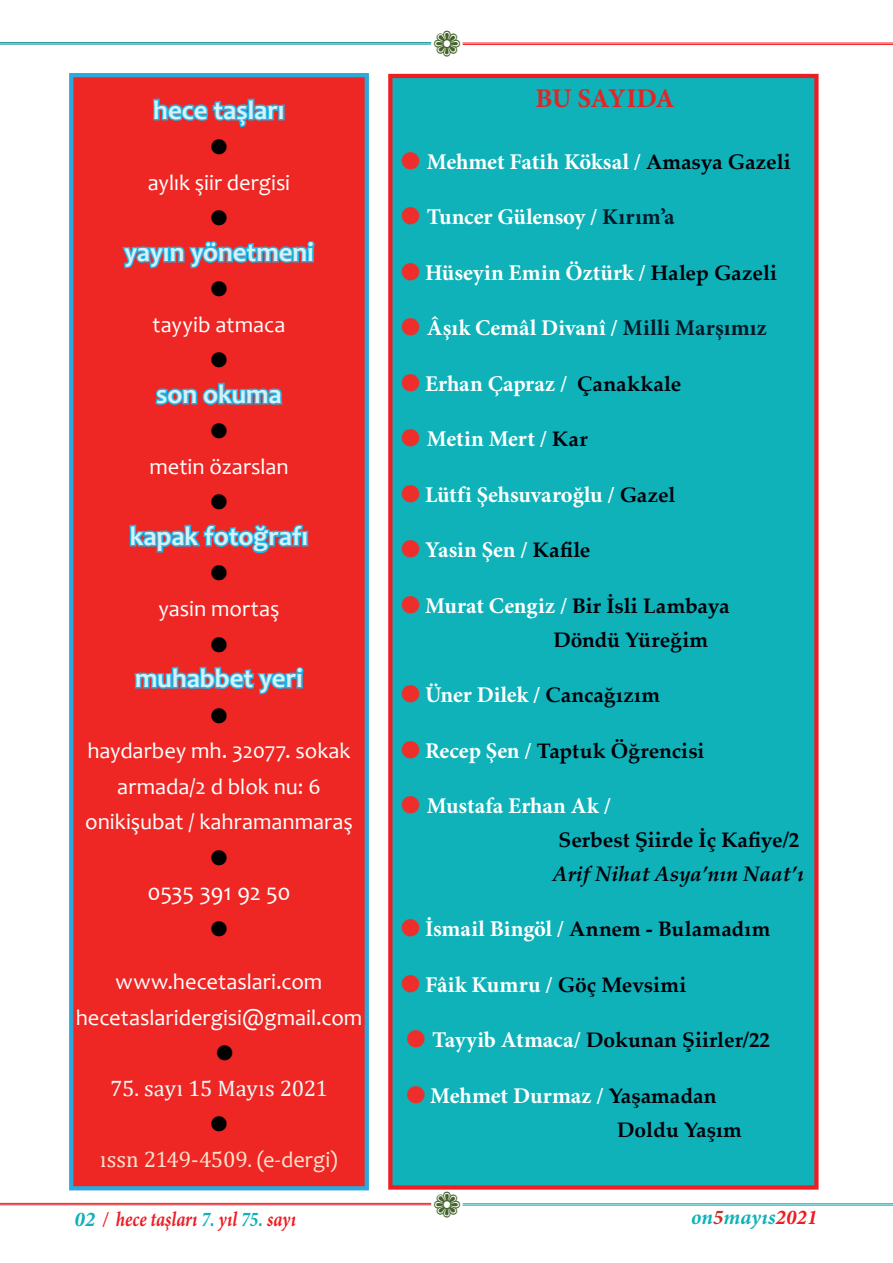
<style>
.page{position:relative;width:893px;height:1263px;background:#fff}
.page>*{position:absolute;margin:0;border:0;box-sizing:border-box;transform-origin:0 0}
.Yazi{font:700 27px "Candara";letter-spacing:-.005em;color:#daf0f3}
.t1{font:700 27px "Minion Pro";letter-spacing:-.025em;color:#e02525}
.Yazi-2{font:24px "Candara";letter-spacing:-.02em;color:#fff}
.t2{font:700 22.5px "Minion Pro";color:#fff}
.Yazi-3{font:22.5px "Candara";color:#fff}
.Yazi-4{font:22.5px "Cambria";letter-spacing:-.005em;color:#fee2cf}
.Yazi-5{font:22.5px "Cambria";letter-spacing:-.01em;color:#f0f9fb}
.t3{font:700 21px "Palatino Linotype";color:#000009}
.t4{font:italic 700 21px "Minion Pro";letter-spacing:.005em;color:#ee1d23;scale:.83 1}
.t5{font:italic 700 21px "Palatino Linotype";color:#000009}
.Yazi-6{font:21px "Zapf Dingbats";color:#000}
.t6{font:italic 700 21px "Minion Pro";letter-spacing:.005em;color:#0eb2b8}
.s1{font-family:"Candara"}
.s2{color:#ee2e2b}
.s3{font-family:"Palatino Linotype";font-size:21px;color:#000009}
.s4{color:#001a2a}
.s5{font-family:"Minion Pro";font-size:22.5px;color:#fff}
.s6{color:#0eb2b8}
.s7{color:#c9312b}
.s8{color:#ee1d23}
</style>
<div class="page">
<hr style="left:0;top:42px;width:431px;height:1px;background:#078a90">
<hr style="left:0;top:44px;width:431px;height:1px;background:#078a90">
<hr style="left:463px;top:43px;width:430px;height:1px;background:#ee1d23">
<hr style="left:463px;top:44px;width:430px;height:1px;background:#ee1d23">
<hr style="left:0;top:1203px;width:431px;height:1px;background:#ee1d23">
<hr style="left:0;top:1204px;width:431px;height:1px;background:#ee1d23">
<hr style="left:463px;top:1203px;width:430px;height:1px;background:#0eb2b8">
<hr style="left:463px;top:1205px;width:430px;height:1px;background:#0eb2b8">
<div style="left:388px;top:74px;width:431px;height:1115px;background:#0eb2b8;border:4px solid #ee1d23"></div>
<div style="left:71px;top:75px;width:296px;height:1113px;background:#ee2724"></div>
<svg style="left:152px;top:98px;width:133px;height:30px"></svg>
<svg style="left:122px;top:241px;width:193px;height:28px"></svg>
<svg style="left:155px;top:382px;width:128px;height:23px"></svg>
<svg style="left:129px;top:524px;width:180px;height:30px"></svg>
<svg style="left:134px;top:666px;width:170px;height:29px"></svg>
<div style="left:69px;top:73px;width:300px;height:1117px;border:4px solid #2ba8dc"></div>
<p class="Yazi" style="left:153px;top:93px;width:133px">hece taşları</p>
<p class="Yazi-6" style="left:211px;top:137px;width:18px">●</p>
<p class="Yazi-3" style="left:148px;top:168px;width:144px">aylık şiir dergisi</p>
<p class="Yazi-6" style="left:211px;top:208px;width:18px">●</p>
<p class="Yazi" style="left:124px;top:235px;width:192px">yayın yönetmeni</p>
<p class="Yazi-6" style="left:211px;top:279px;width:18px">●</p>
<p class="Yazi-3" style="left:153px;top:310px;width:134px">tayyib atmaca</p>
<p class="Yazi-6" style="left:211px;top:350px;width:18px">●</p>
<p class="Yazi" style="left:156px;top:377px;width:127px">son okuma</p>
<p class="Yazi-6" style="left:211px;top:421px;width:18px">●</p>
<p class="Yazi-3" style="left:149px;top:452px;width:141px">metin özarslan</p>
<p class="Yazi-6" style="left:211px;top:492px;width:18px">●</p>
<p class="Yazi" style="left:130px;top:519px;width:180px">kapak fotoğrafı</p>
<p class="Yazi-6" style="left:211px;top:563px;width:18px">●</p>
<p class="Yazi-3" style="left:158px;top:595px;width:123px">yasin mortaş</p>
<p class="Yazi-6" style="left:211px;top:634px;width:18px">●</p>
<p class="Yazi" style="left:135px;top:661px;width:169px">muhabbet yeri</p>
<p class="Yazi-6" style="left:211px;top:705px;width:18px">●</p>
<p class="Yazi-3" style="left:87px;top:737px;width:265px">haydarbey mh. 32077. sokak</p>
<p class="Yazi-3" style="left:117px;top:772px;width:205px">armada/2 d blok nu: 6</p>
<p class="Yazi-3" style="left:85px;top:808px;width:269px">onikişubat / kahramanmaraş</p>
<p class="Yazi-6" style="left:211px;top:847px;width:18px">●</p>
<p class="Yazi-2" style="left:147px;top:877px;width:145px">0535 391 92 50</p>
<p class="Yazi-6" style="left:211px;top:918px;width:18px">●</p>
<p class="Yazi-3" style="left:116px;top:968px;width:208px">www.hecetaslari.com</p>
<p class="Yazi-3" style="left:76px;top:1003px;width:288px">hecetaslaridergisi@gmail.com</p>
<p class="Yazi-6" style="left:216px;top:1043px;width:18px">●</p>
<p class="Yazi-5" style="left:110px;top:1075px;width:219px">75. sayı 15 Mayıs 2021</p>
<p class="Yazi-6" style="left:211px;top:1114px;width:18px">●</p>
<p class="Yazi-4" style="left:100px;top:1146px;width:239px">ıssn 2149-4509. <span class="s1">(e-dergi)</span></p>
<p class="t1" style="left:535px;top:80px;width:140px">BU SAYIDA</p>
<p class="t2" style="left:401px;top:146px;width:391px"><span class="s2">●</span> Mehmet Fatih Köksal / <span class="s3">Amasya Gazeli</span></p>
<p class="t2" style="left:401px;top:201px;width:275px"><span class="s2">●</span> Tuncer Gülensoy / <span class="s4">Kırım’a</span></p>
<p class="t2" style="left:401px;top:257px;width:378px"><span class="s2">●</span> Hüseyin Emin Öztürk / <span class="s3">Halep Gazeli</span></p>
<p class="t2" style="left:401px;top:312px;width:367px"><span class="s2">●</span> Âşık Cemâl Divanî / <span class="s4">Milli Marşımız</span></p>
<p class="t2" style="left:401px;top:368px;width:282px"><span class="s2">●</span> Erhan Çapraz / <span class="s3">Çanakkale</span></p>
<p class="t2" style="left:401px;top:423px;width:188px"><span class="s2">●</span> Metin Mert / <span class="s3">Kar</span></p>
<p class="t2" style="left:401px;top:479px;width:276px"><span class="s2">●</span> Lütfi Şehsuvaroğlu / <span class="s3">Gazel</span></p>
<p class="t2" style="left:401px;top:534px;width:191px"><span class="s2">●</span> Yasin Şen / <span class="s3">Kafile</span></p>
<p class="t3" style="left:401px;top:591px;width:330px"><span class="s2">●</span> <span class="s5">Murat Cengiz /</span> Bir İsli Lambaya</p>
<p class="t3" style="left:553px;top:624px;width:156px">Döndü Yüreğim</p>
<p class="t2" style="left:401px;top:679px;width:260px"><span class="s2">●</span> Üner Dilek / <span class="s3">Cancağızım</span></p>
<p class="t3" style="left:401px;top:735px;width:305px"><span class="s2">●</span> <span class="s5">Recep Şen /</span> Taptuk Öğrencisi</p>
<p class="t2" style="left:401px;top:790px;width:211px"><span class="s2">●</span> Mustafa Erhan Ak /</p>
<p class="t3" style="left:559px;top:825px;width:242px">Serbest Şiirde İç Kafiye/2</p>
<p class="t5" style="left:553px;top:859px;width:253px">Arif Nihat Asya’nın Naat’ı</p>
<p class="t3" style="left:401px;top:914px;width:371px"><span class="s2">●</span> <span class="s5">İsmail Bingöl /</span> Annem - Bulamadım</p>
<p class="t2" style="left:401px;top:969px;width:287px"><span class="s2">●</span> Fâik Kumru / <span class="s3">Göç Mevsimi</span></p>
<p class="t3" style="left:406px;top:1025px;width:365px"><span class="s2">●</span> <span class="s5">Tayyib Atmaca/</span> Dokunan Şiirler/22</p>
<p class="t2" style="left:406px;top:1080px;width:312px"><span class="s2">●</span> Mehmet Durmaz / <span class="s3">Yaşamadan</span></p>
<p class="t3" style="left:617px;top:1114px;width:126px">Doldu Yaşım</p>
<p class="t4" style="left:74px;top:1204px;width:268px"><span class="s6">02</span> / hece taşları <span class="s6">7.</span> yıl <span class="s6">75.</span> sayı</p>
<p class="t6" style="left:691px;top:1202px;width:128px">on<span class="s7">5</span>mayıs<span class="s8">2021</span></p>
</div>
